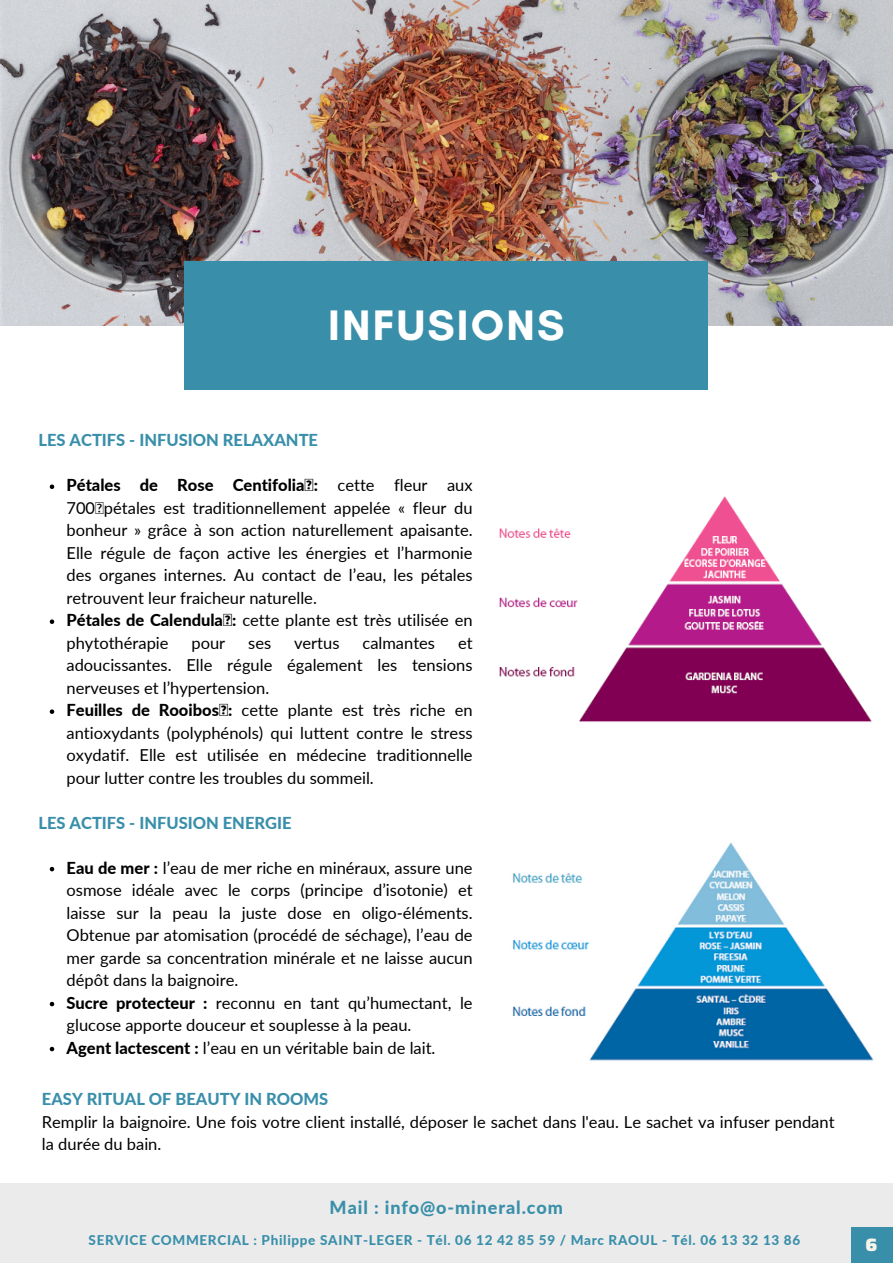
<style>
.page{position:relative;width:893px;height:1264px;background:#fff}
.page>*{position:absolute;margin:0;border:0;box-sizing:border-box;transform-origin:0 0}
.t1{font:700 43.5px "Glacial Indifference";letter-spacing:.05em;color:#fff}
.t2{font:800 18px "Lato";letter-spacing:.05em;color:#398faa}
.t3{font:900 18px "Saira";color:#f7f4ea}
.t4{font:16.5px/22.5px "Lato";color:#000;text-align:justify}
.t5{font:800 16.5px "Lato";color:#398faa}
.t6{font:800 13.5px "Lato";letter-spacing:.05em;color:#398faa}
.s1{font-weight:800}
</style>
<div class="page">
<img style="left:0;top:0;width:892px;height:325px">
<div style="left:184px;top:261px;width:524px;height:128px;background:#398faa"></div>
<div style="left:0;top:1182px;width:892px;height:80px;background:#ebebeb"></div>
<div style="left:851px;top:1226px;width:41px;height:36px;background:#398faa"></div>
<svg style="left:50px;top:484px;width:4px;height:5px"></svg>
<svg style="left:50px;top:619px;width:4px;height:5px"></svg>
<svg style="left:50px;top:709px;width:4px;height:5px"></svg>
<svg style="left:50px;top:866px;width:4px;height:5px"></svg>
<svg style="left:50px;top:1001px;width:4px;height:5px"></svg>
<svg style="left:50px;top:1046px;width:4px;height:5px"></svg>
<img style="left:499px;top:496px;width:373px;height:226px">
<img style="left:512px;top:842px;width:362px;height:219px">
<p class="t1" style="left:328px;top:299px;width:238px">INFUSIONS</p>
<p class="t5" style="left:38px;top:430px;width:281px">LES ACTIFS - INFUSION RELAXANTE</p>
<p class="t4" style="left:66px;top:473px;width:407px"><span class="s1">Pétales de Rose Centifolia :</span> cette fleur aux 700 pétales est traditionnellement appelée « fleur du bonheur » grâce à son action naturellement apaisante.<br>Elle régule de façon active les énergies et l’harmonie des organes internes. Au contact de l’eau, les pétales retrouvent leur fraicheur naturelle.</p>
<p class="t4" style="left:66px;top:608px;width:407px"><span class="s1">Pétales de Calendula :</span> cette plante est très utilisée en phytothérapie</p>
<p class="t4" style="left:191px;top:631px;width:35px">pour</p>
<p class="t4" style="left:248px;top:631px;width:24px">ses</p>
<p class="t4" style="left:294px;top:631px;width:47px">vertus</p>
<p class="t4" style="left:362px;top:631px;width:74px">calmantes</p>
<p class="t4" style="left:66px;top:631px;width:407px;text-indent:391px">et adoucissantes. Elle régule également les tensions nerveuses et l’hypertension.</p>
<p class="t4" style="left:66px;top:698px;width:407px"><span class="s1">Feuilles de Rooibos :</span> cette plante est très riche en antioxydants (polyphénols) qui luttent contre le stress oxydatif. Elle est utilisée en médecine traditionnelle pour lutter contre les troubles du sommeil.</p>
<p class="t5" style="left:38px;top:812px;width:254px">LES ACTIFS - INFUSION ENERGIE</p>
<p class="t4" style="left:66px;top:856px;width:407px"><span class="s1">Eau de mer :</span> l’eau de mer riche en minéraux, assure une osmose idéale avec le corps (principe d’isotonie) et laisse sur la peau la juste dose en oligo-éléments.<br>Obtenue par atomisation (procédé de séchage), l’eau de mer garde sa concentration minérale et ne laisse aucun dépôt dans la baignoire.</p>
<p class="t4" style="left:66px;top:990px;width:407px"><span class="s1">Sucre protecteur :</span> reconnu en tant qu’humectant, le glucose apporte douceur et souplesse à la peau.</p>
<p class="t4" style="left:66px;top:1035px;width:370px"><span class="s1">Agent lactescent :</span> l’eau en un véritable bain de lait.</p>
<p class="t5" style="left:42px;top:1089px;width:288px">EASY RITUAL OF BEAUTY IN ROOMS</p>
<p class="t4" style="left:42px;top:1110px;width:794px">Remplir la baignoire. Une fois votre client installé, déposer le sachet dans l'eau. Le sachet va infuser pendant la durée du bain.</p>
<p class="t2" style="left:329px;top:1195px;width:235px">Mail : info@o-mineral.com</p>
<p class="t6" style="left:89px;top:1231px;width:713px">SERVICE COMMERCIAL : Philippe SAINT-LEGER - Tél. 06 12 42 85 59 / Marc RAOUL - Tél. 06 13 32 13 86</p>
<p class="t3" style="left:865px;top:1230px;width:13px">6</p>
</div>
